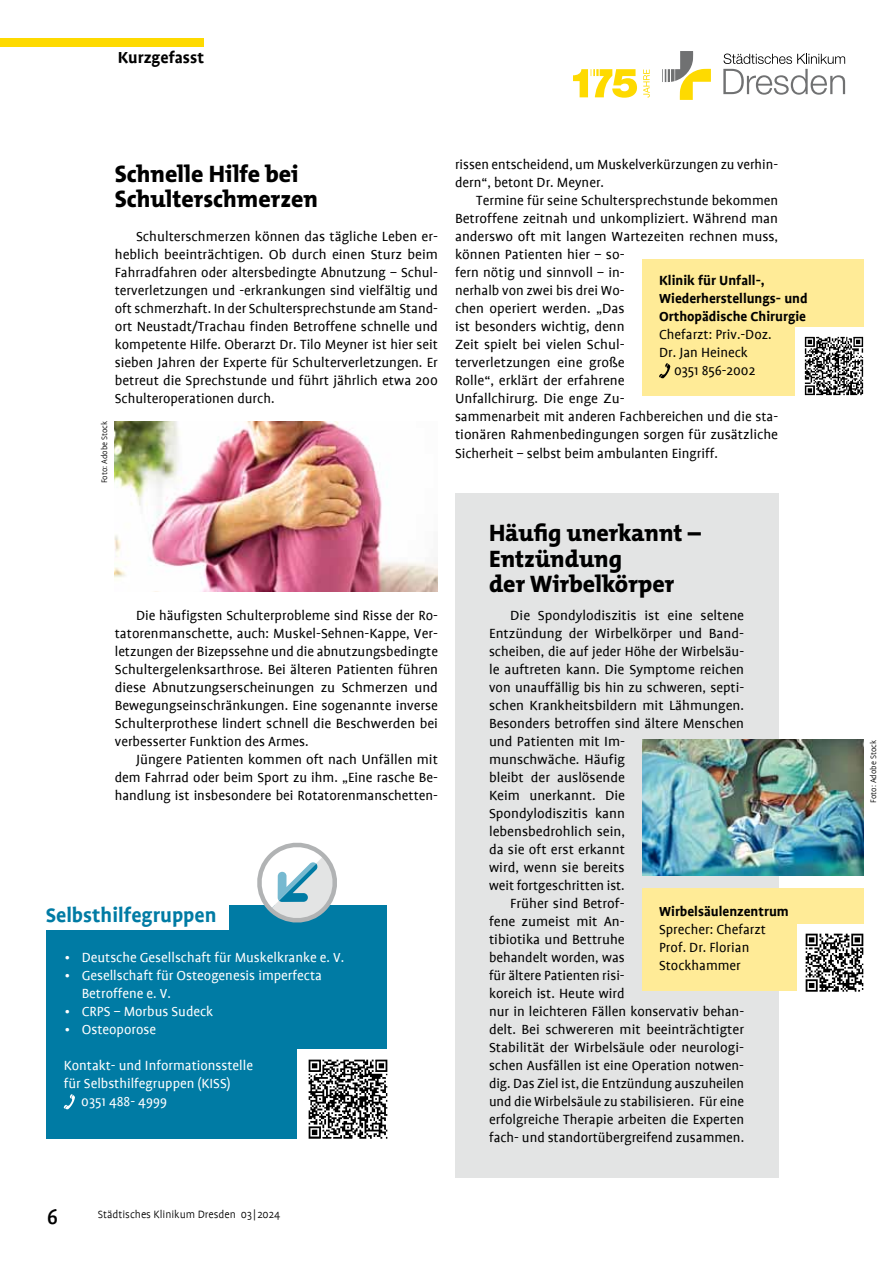
<style>
.page{position:relative;width:893px;height:1263px;background:#fff}
.page>*{position:absolute;margin:0;border:0;box-sizing:border-box;transform-origin:0 0}
.t1{font:800 24px/25.5px "The Mix B8";color:#000}
.t2{font:500 24px "Profile";color:#000}
.t3{font:700 22.5px "Profile";color:#007ba4}
.t4{font:700 18px "Profile";color:#000}
.t5{font:15px/18px "Profile";color:#000}
.t6{font:15px/18px "Profile";color:#fff}
.t7{font:700 15px/18px "Profile";color:#000}
.t8{font:300 12px "Profile";color:#000}
.t9{font:300 9px "Profile";color:#000}
</style>
<div class="page">
<div style="left:0;top:38px;width:204px;height:9px;background:#feda00"></div>
<div style="left:455px;top:493px;width:323px;height:685px;background:#e3e4e4"></div>
<svg style="left:723px;top:54px;width:122px;height:41px"></svg>
<svg style="left:662px;top:51px;width:49px;height:49px"></svg>
<svg style="left:643px;top:69px;width:7px;height:28px"></svg>
<svg style="left:573px;top:69px;width:64px;height:29px"></svg>
<div style="left:47px;top:905px;width:340px;height:234px;background:#007ba4"></div>
<div style="left:33px;top:900px;width:196px;height:30px;background:#fff"></div>
<img style="left:642px;top:740px;width:221px;height:136px">
<svg style="left:257px;top:842px;width:80px;height:81px"></svg>
<div style="left:642px;top:259px;width:221px;height:136px;background:#ffeb97"></div>
<svg style="left:659px;top:363px;width:11px;height:15px"></svg>
<div style="left:795px;top:327px;width:76px;height:77px;background:#fff"></div>
<img style="left:804px;top:336px;width:60px;height:60px">
<div style="left:297px;top:1049px;width:98px;height:98px;background:#fff"></div>
<img style="left:308px;top:1059px;width:80px;height:80px">
<div style="left:642px;top:889px;width:221px;height:102px;background:#ffeb97"></div>
<div style="left:797px;top:924px;width:73px;height:73px;background:#fff"></div>
<img style="left:805px;top:933px;width:59px;height:59px">
<svg style="left:64px;top:1094px;width:11px;height:15px"></svg>
<img style="left:115px;top:421px;width:323px;height:170px">
<p class="t4" style="left:118px;top:48px;width:88px">Kurzgefasst</p>
<h1 class="t1" style="left:115px;top:162px;width:205px">Schnelle Hilfe bei<br>Schulterschmerzen</h1>
<p class="t5" style="left:115px;top:228px;width:325px;text-align:justify;text-indent:21px">Schulterschmerzen können das tägliche Leben er&shy;heblich beeinträchtigen. Ob durch einen Sturz beim Fahrradfahren oder altersbedingte Abnutzung – Schul&shy;terverletzungen und -erkrankungen sind vielfältig und oft schmerzhaft. In der Schultersprechstunde am Stand&shy;ort Neustadt/Trachau finden Betroffene schnelle und kompetente Hilfe. Oberarzt Dr. Tilo Meyner ist hier seit sieben Jahren der Experte für Schulterverletzungen. Er betreut die Sprechstunde und führt jährlich etwa 200<br>Schulteroperationen durch.</p>
<p class="t9" style="left:100px;top:483px;width:64px;rotate:-90deg">Foto: Adobe Stock</p>
<p class="t5" style="left:115px;top:606px;width:325px;text-align:justify;text-indent:21px">Die häufigsten Schulterprobleme sind Risse der Ro&shy;tatorenmanschette, auch: Muskel-Sehnen-Kappe, Ver&shy;letzungen der Bizepssehne und die abnutzungsbedingte Schultergelenksarthrose. Bei älteren Patienten führen diese Abnutzungserscheinungen zu Schmerzen und Bewegungseinschränkungen. Eine sogenannte inverse Schulterprothese lindert schnell die Beschwerden bei verbesserter Funktion des Armes.</p>
<p class="t5" style="left:115px;top:750px;width:325px;text-align:justify;text-indent:21px">Jüngere Patienten kommen oft nach Unfällen mit dem Fahrrad oder beim Sport zu ihm. „Eine rasche Be&shy;handlung ist insbesondere bei Rotatorenmanschetten-</p>
<h2 class="t3" style="left:46px;top:903px;width:172px">Selbsthilfegruppen</h2>
<p class="t6" style="left:65px;top:948px;width:281px">• Deutsche Gesellschaft für Muskelkranke e. V.</p>
<p class="t6" style="left:82px;top:966px;width:242px;text-indent:-17px">• Gesellschaft für Osteogenesis imperfecta<br>Betroffene e. V.</p>
<p class="t6" style="left:65px;top:1002px;width:150px">• CRPS – Morbus Sudeck</p>
<p class="t6" style="left:65px;top:1020px;width:93px">• Osteoporose</p>
<p class="t6" style="left:64px;top:1056px;width:191px">Kontakt- und Informationsstelle</p>
<p class="t6" style="left:64px;top:1074px;width:168px">für Selbsthilfegruppen (KISS)</p>
<p class="t6" style="left:81px;top:1092px;width:87px">0351 488- 4999</p>
<p class="t5" style="left:455px;top:156px;width:325px">rissen entscheidend, um Muskelverkürzungen zu verhin&shy;dern“, betont Dr. Meyner.</p>
<p class="t5" style="left:455px;top:192px;width:325px;text-indent:21px">Termine für seine Schultersprechstunde bekommen Betroffene zeitnah und unkompliziert. Während man anderswo oft mit langen Wartezeiten rechnen muss, können Patienten hier – so-<br>fern nötig und sinnvoll – in-<br>nerhalb von zwei bis drei Wo-<br>chen operiert werden. „Das<br>ist besonders wichtig, denn<br>Zeit spielt bei vielen Schul-<br>terverletzungen eine große<br>Rolle“, erklärt der erfahrene<br>Unfallchirurg. Die enge Zu-<br>sammenarbeit mit anderen Fachbereichen und die sta&shy;tionären Rahmenbedingungen sorgen für zusätzliche Sicherheit – selbst beim ambulanten Eingriff.</p>
<p class="t7" style="left:659px;top:271px;width:150px">Klinik für Unfall-,<br>Wiederherstellungs- und<br>Orthopädische Chirurgie</p>
<p class="t5" style="left:659px;top:325px;width:114px">Chefarzt: Priv.-Doz.<br>Dr. Jan Heineck</p>
<p class="t5" style="left:674px;top:361px;width:83px">0351 856-2002</p>
<h1 class="t1" style="left:489px;top:521px;width:214px">Häufig unerkannt –<br>Entzündung<br>der Wirbelkörper</h1>
<p class="t5" style="left:510px;top:606px;width:235px">Die Spondylodiszitis ist eine seltene</p>
<p class="t5" style="left:489px;top:624px;width:257px">Entzündung der Wirbelkörper und Band-</p>
<p class="t5" style="left:489px;top:642px;width:257px">scheiben, die auf jeder Höhe der Wirbelsäu-</p>
<p class="t5" style="left:489px;top:660px;width:257px">le auftreten kann. Die Symptome reichen</p>
<p class="t5" style="left:489px;top:678px;width:257px">von unauffällig bis hin zu schweren, septi-</p>
<p class="t5" style="left:489px;top:696px;width:257px">schen Krankheitsbildern mit Lähmungen.</p>
<p class="t5" style="left:489px;top:714px;width:257px">Besonders betroffen sind ältere Menschen</p>
<p class="t5" style="left:489px;top:732px;width:138px">und Patienten mit Im-</p>
<p class="t5" style="left:489px;top:750px;width:138px">munschwäche. Häufig</p>
<p class="t5" style="left:489px;top:768px;width:138px">bleibt der auslösende</p>
<p class="t5" style="left:489px;top:786px;width:138px">Keim unerkannt. Die</p>
<p class="t5" style="left:489px;top:804px;width:138px">Spondylodiszitis kann</p>
<p class="t5" style="left:489px;top:822px;width:138px">lebensbedrohlich sein,</p>
<p class="t5" style="left:489px;top:840px;width:138px">da sie oft erst erkannt</p>
<p class="t5" style="left:489px;top:858px;width:137px">wird, wenn sie bereits</p>
<p class="t5" style="left:489px;top:876px;width:137px">weit fortgeschritten ist.</p>
<p class="t5" style="left:510px;top:894px;width:116px">Früher sind Betrof-</p>
<p class="t5" style="left:489px;top:912px;width:137px">fene zumeist mit An-</p>
<p class="t5" style="left:489px;top:930px;width:137px">tibiotika und Bettruhe</p>
<p class="t5" style="left:489px;top:948px;width:137px">behandelt worden, was</p>
<p class="t5" style="left:489px;top:966px;width:137px">für ältere Patienten risi-</p>
<p class="t5" style="left:489px;top:984px;width:137px">koreich ist. Heute wird</p>
<p class="t5" style="left:489px;top:1002px;width:257px">nur in leichteren Fällen konservativ behan-</p>
<p class="t5" style="left:489px;top:1020px;width:257px">delt. Bei schwereren mit beeinträchtigter</p>
<p class="t5" style="left:489px;top:1038px;width:257px">Stabilität der Wirbelsäule oder neurologi-</p>
<p class="t5" style="left:489px;top:1056px;width:257px">schen Ausfällen ist eine Operation notwen-</p>
<p class="t5" style="left:489px;top:1074px;width:257px">dig. Das Ziel ist, die Entzündung auszuheilen</p>
<p class="t5" style="left:489px;top:1092px;width:257px">und die Wirbelsäule zu stabilisieren. Für eine</p>
<p class="t5" style="left:489px;top:1110px;width:257px">erfolgreiche Therapie arbeiten die Experten</p>
<p class="t5" style="left:489px;top:1128px;width:257px">fach- und standortübergreifend zusammen.</p>
<p class="t7" style="left:659px;top:902px;width:131px">Wirbelsäulenzentrum</p>
<p class="t5" style="left:659px;top:920px;width:108px">Sprecher: Chefarzt<br>Prof. Dr. Florian<br>Stockhammer</p>
<h1 class="t2" style="left:47px;top:1204px;width:13px">6</h1>
<p class="t8" style="left:98px;top:1208px;width:184px">Städtisches Klinikum Dresden 03|2024</p>
<p class="t9" style="left:869px;top:802px;width:64px;rotate:-90deg">Foto: Adobe Stock</p>
</div>
